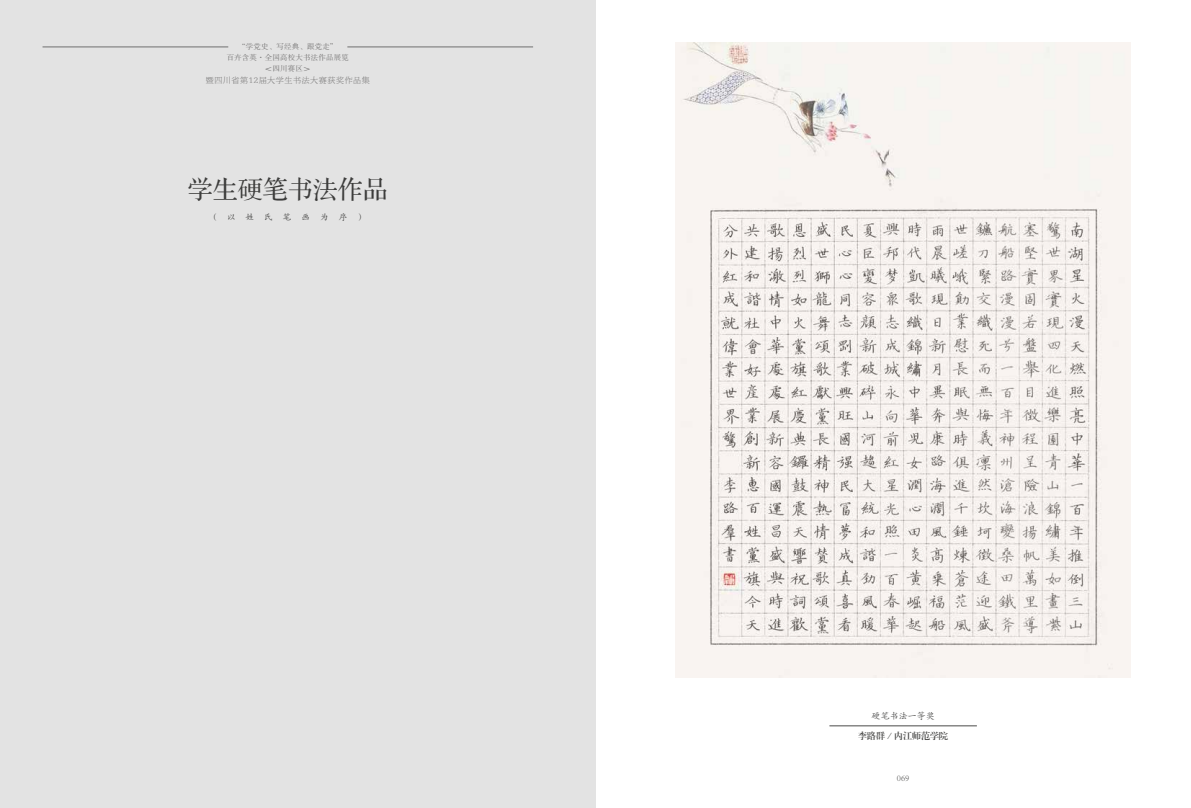
<style>
.page{position:relative;width:1191px;height:808px;background:#fff}
.page>*{position:absolute;margin:0;border:0;box-sizing:border-box;transform-origin:0 0}
.t1{font:25px "FZS3 K GBK1 0";color:#3c3c3b}
.t2{font:9px "FZXBSK GBK1 0";color:#4a4a49}
.t3{font:9px "FZKTK GBK1 0";color:#4a4a49}
.t4{font:300 9px "Adobe Song Std";color:#4a4a49}
.t5{font:8.5px "FZKTK GBK1 0";letter-spacing:1.19em;color:#3c3c3b}
.t6{font:8px "FZBYFKSK GBK1 0";letter-spacing:.075em;color:#706f6f}
.t7{font:7.5px/11px "FZSSK GBK1 0";letter-spacing:.02em;color:#706f6f;text-align:center}
</style>
<div class="page">
<div style="left:0;top:0;width:595px;height:808px;background:#e3e3e3"></div>
<img style="left:675px;top:43px;width:455px;height:634px">
<hr style="left:829px;top:726px;width:148px;height:1px;background:#4a4a49">
<hr style="left:43px;top:47px;width:185px;height:1px;background:#706f6f">
<hr style="left:347px;top:47px;width:186px;height:1px;background:#706f6f">
<p class="t7" style="left:227px;top:41px;width:124px">“学党史、写经典、跟党走”<br>百卉含英·全国高校大书法作品展览＜四川赛区＞</p>
<p class="t6" style="left:206px;top:76px;width:166px">暨四川省第12届大学生书法大赛获奖作品集</p>
<h1 class="t1" style="left:188px;top:177px;width:201px">学生硬笔书法作品</h1>
<p class="t5" style="left:210px;top:213px;width:156px">（以姓氏笔画为序）</p>
<p class="t3" style="left:871px;top:711px;width:64px">硬笔书法一等奖</p>
<p class="t2" style="left:858px;top:731px;width:91px">李路群／内江师范学院</p>
<p class="t4" style="left:897px;top:772px;width:14px">069</p>
</div>
